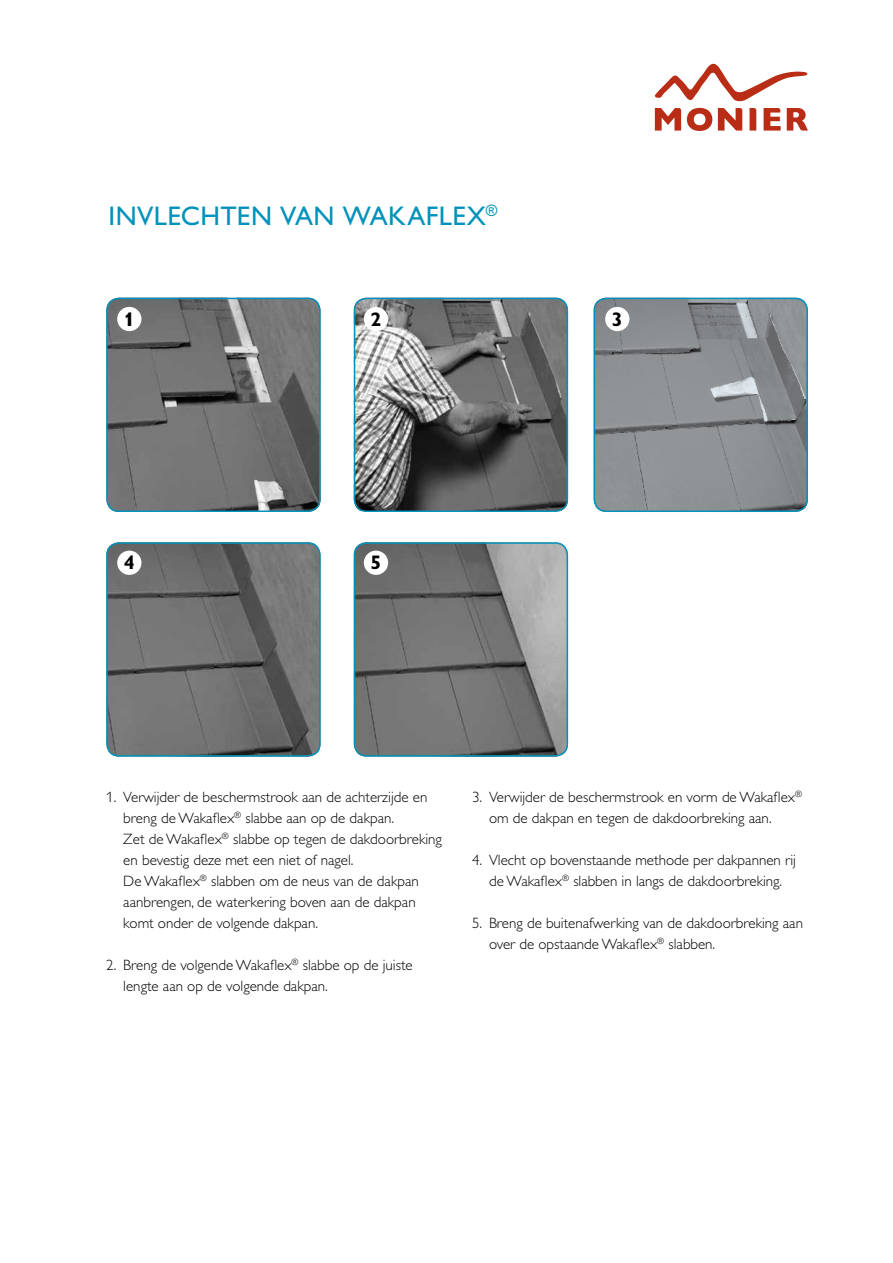
<style>
.page{position:relative;width:893px;height:1263px;background:#fff}
.page>*{position:absolute;margin:0;border:0;box-sizing:border-box;transform-origin:0 0}
.t1{font:27px "Gill Alt One";letter-spacing:.015em;color:#0092bb}
.t2{font:700 19.65px "Gill Alt One";color:#000}
.t3{font:300 15px/21px "Gill Alt One";color:#000}
</style>
<div class="page">
<img style="left:106px;top:298px;width:213px;height:214px">
<div style="left:106px;top:298px;width:215px;height:214px;border:2px solid #0092bb;border-radius:12px"></div>
<img style="left:109px;top:545px;width:209px;height:209px">
<div style="left:106px;top:542px;width:215px;height:215px;border:2px solid #0092bb;border-radius:12px"></div>
<img style="left:354px;top:542px;width:214px;height:215px">
<div style="left:354px;top:542px;width:214px;height:215px;border:2px solid #0092bb;border-radius:12px"></div>
<img style="left:594px;top:298px;width:214px;height:214px">
<div style="left:594px;top:298px;width:214px;height:214px;border:2px solid #0092bb;border-radius:12px"></div>
<img style="left:354px;top:298px;width:214px;height:213px">
<div style="left:354px;top:298px;width:214px;height:214px;border:2px solid #0092bb;border-radius:12px"></div>
<svg style="left:687px;top:108px;width:25px;height:23px"></svg>
<svg style="left:718px;top:108px;width:24px;height:23px"></svg>
<svg style="left:749px;top:108px;width:7px;height:23px"></svg>
<svg style="left:655px;top:108px;width:26px;height:23px"></svg>
<svg style="left:764px;top:108px;width:17px;height:23px"></svg>
<svg style="left:787px;top:108px;width:21px;height:23px"></svg>
<svg style="left:655px;top:64px;width:152px;height:37px"></svg>
<div style="left:117px;top:307px;width:24px;height:24px;background:#fff;border-radius:50%"></div>
<div style="left:117px;top:551px;width:24px;height:24px;background:#fff;border-radius:50%"></div>
<div style="left:364px;top:307px;width:24px;height:24px;background:#fff;border-radius:50%"></div>
<div style="left:364px;top:551px;width:24px;height:24px;background:#fff;border-radius:50%"></div>
<div style="left:605px;top:307px;width:24px;height:24px;background:#fff;border-radius:50%"></div>
<h1 class="t1" style="left:108px;top:200px;width:391px">INVLECHTEN VAN WAKAFLEX<sup>®</sup></h1>
<h2 class="t2" style="left:124px;top:307px;width:12px">1</h2>
<h2 class="t2" style="left:124px;top:551px;width:12px">4</h2>
<h2 class="t2" style="left:371px;top:307px;width:12px">2</h2>
<h2 class="t2" style="left:371px;top:551px;width:12px">5</h2>
<h2 class="t2" style="left:612px;top:307px;width:12px">3</h2>
<p class="t3" style="left:123px;top:787px;width:320px;text-indent:-17px">1. Verwijder de beschermstrook aan de achterzijde en breng de Wakaflex<sup>®</sup> slabbe aan op de dakpan.<br>Zet de Wakaflex<sup>®</sup> slabbe op tegen de dakdoorbreking en bevestig deze met een niet of nagel.<br>De Wakaflex<sup>®</sup> slabben om de neus van de dakpan aanbrengen, de waterkering boven aan de dakpan komt onder de volgende dakpan.</p>
<p class="t3" style="left:123px;top:955px;width:291px;text-indent:-17px">2. Breng de volgende Wakaflex<sup>®</sup> slabbe op de juiste lengte aan op de volgende dakpan.</p>
<p class="t3" style="left:489px;top:787px;width:315px;text-indent:-17px">3. Verwijder de beschermstrook en vorm de Wakaflex<sup>® </sup>om de dakpan en tegen de dakdoorbreking aan.</p>
<p class="t3" style="left:472px;top:850px;width:326px;text-align:center">4. Vlecht op bovenstaande methode per dakpannen rij de Wakaflex<sup>®</sup> slabben in langs de dakdoorbreking.</p>
<p class="t3" style="left:489px;top:913px;width:315px;text-indent:-17px">5. Breng de buitenafwerking van de dakdoorbreking aan over de opstaande Wakaflex<sup>®</sup> slabben.</p>
</div>
